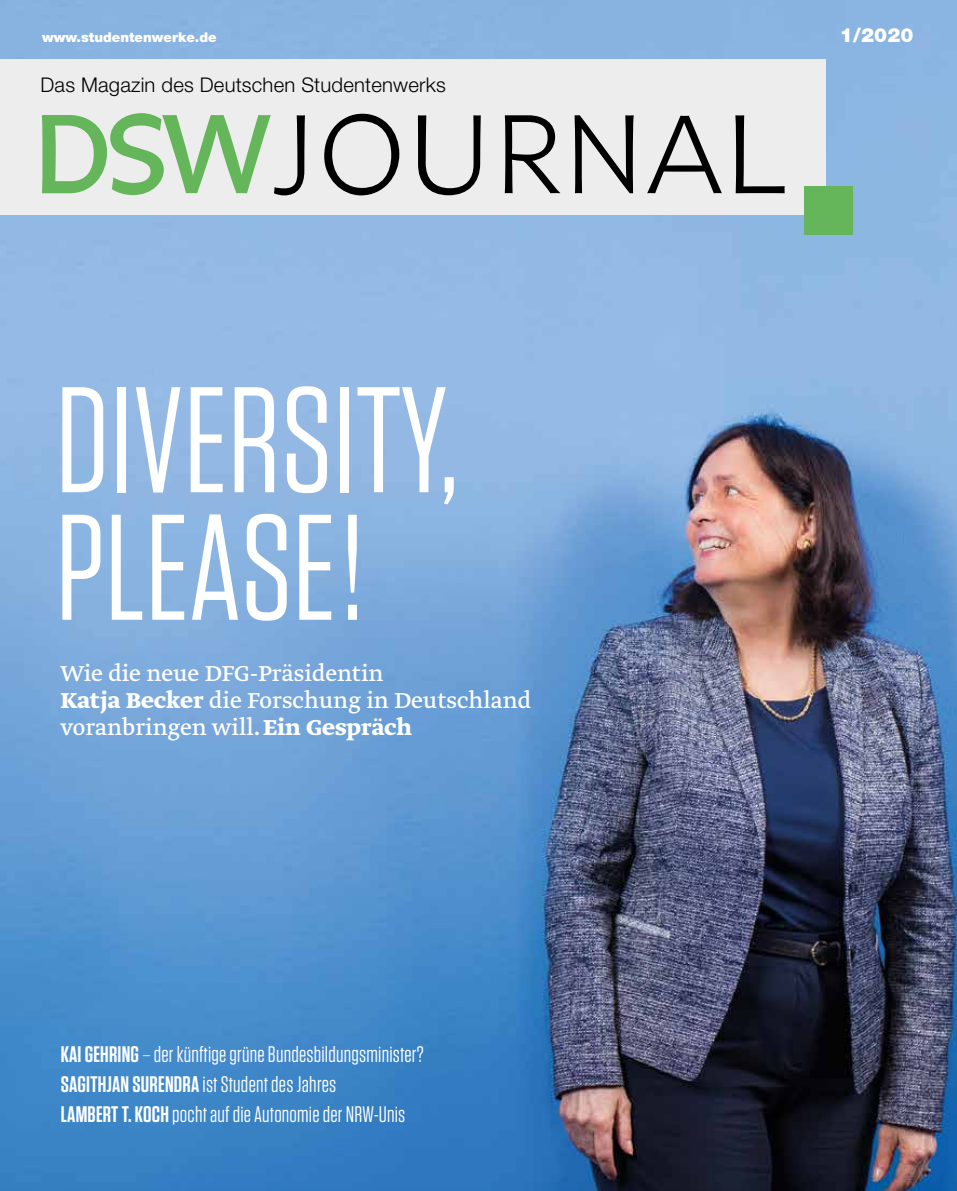
<style>
.page{position:relative;width:957px;height:1191px;background:#fff}
.page>*{position:absolute;margin:0;border:0;box-sizing:border-box;transform-origin:0 0}
.t1{font:150px/127.5px "Tungsten";color:#fff}
.t2{font:25.5px/27px "Greta Text Std";color:#fff}
.t3{font:22.5px/30px "Tungsten";letter-spacing:.01em;color:#fff}
.t4{font:300 20.25px "Helvetica Neue LT Std";letter-spacing:.01em;color:#000}
.t5{font:900 19.5px "Helvetica Neue LT Std";color:#fff}
.t6{font:900 13.5px "Helvetica Neue LT Std";color:#fff}
.s1{font-weight:700}
.s2{font-weight:600}
.s3{font-weight:300}
</style>
<div class="page">
<img style="left:0;top:0;width:957px;height:1191px">
<div style="left:0;top:60px;width:825px;height:155px;background:#ededed"></div>
<svg style="left:42px;top:113px;width:263px;height:82px"></svg>
<svg style="left:324px;top:114px;width:75px;height:81px"></svg>
<svg style="left:418px;top:115px;width:63px;height:80px"></svg>
<svg style="left:505px;top:115px;width:55px;height:78px"></svg>
<svg style="left:574px;top:115px;width:59px;height:78px"></svg>
<svg style="left:647px;top:116px;width:75px;height:77px"></svg>
<svg style="left:735px;top:115px;width:49px;height:78px"></svg>
<div style="left:804px;top:186px;width:49px;height:48px;background:#65b65a"></div>
<p class="t6" style="left:42px;top:29px;width:176px">www.studentenwerke.de</p>
<p class="t5" style="left:840px;top:23px;width:75px">1/2020</p>
<p class="t4" style="left:41px;top:72px;width:407px">Das Magazin des Deutschen Studentenwerks</p>
<h1 class="t1" style="left:55px;top:379px;width:404px">DIVERSITY,<br>PLEASE!</h1>
<p class="t2" style="left:60px;top:661px;width:472px">Wie die neue DFG-Präsidentin<br><span class="s1">Katja Becker</span> die Forschung in Deutschland voranbringen will. <span class="s1">Ein Gespräch</span></p>
<p class="t3" style="left:61px;top:1039px;width:364px"><span class="s2">KAI GEHRING</span> <span class="s3">–</span> der künftige grüne Bundesbildungsminister?<br><span class="s2">SAGITHJAN SURENDRA</span>ist Student des Jahres<br><span class="s2">LAMBERT T. KOCH</span>pocht auf die Autonomie der NRW-Unis</p>
</div>
